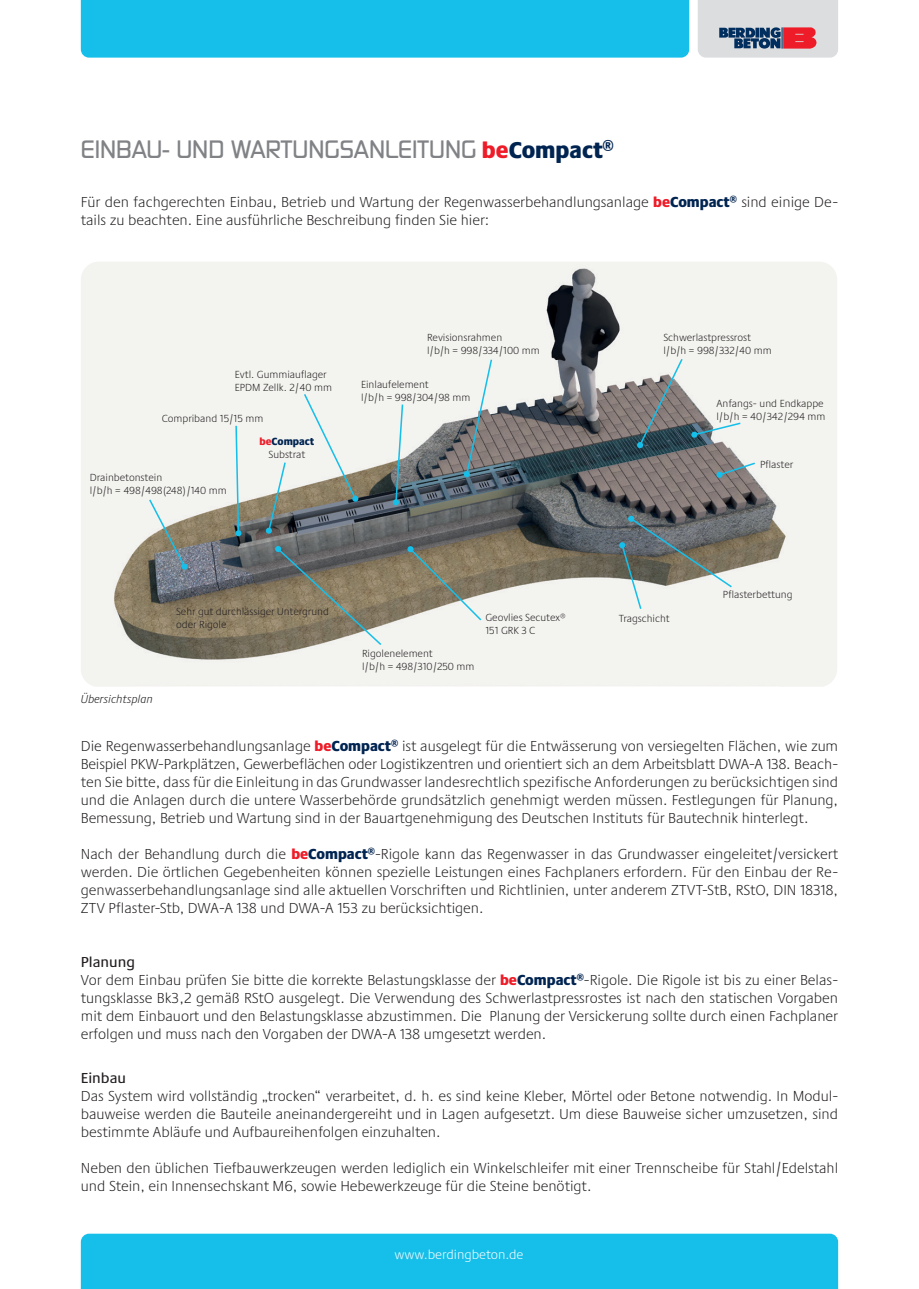
<style>
.page{position:relative;width:919px;height:1289px;background:#fff}
.page>*{position:absolute;margin:0;border:0;box-sizing:border-box;transform-origin:0 0}
.t1{font:500 22.5px "Sol Pro";color:#808285}
.t2{font:300 15px/18px "Praxis Next";color:#231f20}
.t3{font:500 15px "Praxis Next";color:#231f20}
.t4{font:300 13.5px "Praxis Next";color:#fff}
.t5{font:italic 300 12px "Praxis Next";color:#231f20}
.t6{font:900 condensed 10.8px "Praxis Next";color:#002451}
.t7{font:300 10.65px/12.8px "Praxis Next";color:#231f20}
.t8{font:300 6.15px "Praxis Next";color:#231f20}
.s1{font-family:"Praxis Next";font-weight:900;font-stretch:condensed;font-size:23.7px;color:#ee1c28}
.s2{font-family:"Praxis Next";font-weight:900;font-stretch:condensed;font-size:23.7px;color:#002451}
.s3{font-weight:900;font-stretch:condensed;color:#ee1c28}
.s4{font-weight:900;font-stretch:condensed;color:#002451}
.s5{color:#ee1c28}
.s6{font-weight:500}
</style>
<div class="page">
<div style="left:81px;top:0;width:608px;height:58px;background:#15bfe9"></div>
<div style="left:81px;top:1233px;width:757px;height:55px;background:#15bfe9"></div>
<svg style="left:698px;top:0;width:140px;height:58px;background:#c5bac2"></svg>
<img style="left:81px;top:262px;width:756px;height:424px">
<svg style="left:148px;top:498px;width:39px;height:70px"></svg>
<div style="left:181px;top:563px;width:7px;height:6px;background:#15bfe9;border-radius:50%"></div>
<svg style="left:234px;top:424px;width:7px;height:112px"></svg>
<svg style="left:266px;top:461px;width:21px;height:72px"></svg>
<svg style="left:275px;top:546px;width:108px;height:100px;background:#837e6e"></svg>
<svg style="left:302px;top:392px;width:55px;height:108px"></svg>
<div style="left:352px;top:495px;width:6px;height:7px;background:#15bfe9;border-radius:50%"></div>
<svg style="left:393px;top:403px;width:11px;height:102px"></svg>
<svg style="left:465px;top:358px;width:28px;height:118px"></svg>
<div style="left:463px;top:471px;width:7px;height:6px;background:#15bfe9;border-radius:50%"></div>
<svg style="left:637px;top:357px;width:47px;height:91px"></svg>
<svg style="left:691px;top:421px;width:51px;height:16px"></svg>
<svg style="left:717px;top:461px;width:39px;height:15px"></svg>
<div style="left:716px;top:471px;width:6px;height:7px;background:#15bfe9;border-radius:50%"></div>
<svg style="left:619px;top:516px;width:114px;height:94px"></svg>
<svg style="left:407px;top:546px;width:76px;height:76px"></svg>
<h1 class="t1" style="left:81px;top:135px;width:534px">EINBAU- UND WARTUNGSANLEITUNG <span class="s1">be</span><span class="s2">Compact</span><sup>®</sup></h1>
<p class="t2" style="left:81px;top:192px;width:758px">Für den fachgerechten Einbau, Betrieb und Wartung der Regenwasserbehandlungsanlage <span class="s3">be</span><span class="s4">Compact</span><sup>®</sup> sind einige De&shy;tails zu beachten. Eine ausführliche Beschreibung finden Sie hier:</p>
<p class="t7" style="left:427px;top:331px;width:114px">Revisionsrahmen<br>l/b/h = 998/334/100 mm</p>
<p class="t7" style="left:663px;top:331px;width:110px">Schwerlastpressrost l/b/h = 998/332/40 mm</p>
<p class="t7" style="left:235px;top:368px;width:99px">Evtl. Gummiauflager<br>EPDM Zellk. 2/40 mm</p>
<p class="t7" style="left:361px;top:377px;width:111px">Einlaufelement<br>l/b/h = 998/304/98 mm</p>
<p class="t7" style="left:162px;top:411px;width:103px">Compriband 15/15 mm</p>
<p class="t6" style="left:259px;top:433px;width:56px"><span class="s5">be</span>Compact</p>
<p class="t7" style="left:268px;top:448px;width:38px">Substrat</p>
<p class="t7" style="left:90px;top:470px;width:139px">Drainbetonstein<br>l/b/h = 498/498(248)/140 mm</p>
<p class="t7" style="left:176px;top:604px;width:154px">Sehr gut durchlässiger Untergrund oder Rigole</p>
<p class="t5" style="left:81px;top:690px;width:74px">Übersichtsplan</p>
<p class="t7" style="left:362px;top:646px;width:114px">Rigolenelement<br>l/b/h = 498/310/250 mm</p>
<p class="t8" style="left:560px;top:611px;width:7px">®</p>
<p class="t7" style="left:485px;top:611px;width:76px">Geovlies Secutex</p>
<p class="t7" style="left:618px;top:611px;width:52px">Tragschicht</p>
<p class="t7" style="left:485px;top:624px;width:51px">151 GRK 3 C</p>
<p class="t7" style="left:716px;top:397px;width:110px">Anfangs- und Endkappe l/b/h = 40/342/294 mm</p>
<p class="t7" style="left:760px;top:458px;width:35px">Pflaster</p>
<p class="t7" style="left:722px;top:588px;width:71px">Pflasterbettung</p>
<p class="t2" style="left:81px;top:736px;width:758px;text-align:justify">Die Regenwasserbehandlungsanlage <span class="s3">be</span><span class="s4">Compact</span><sup>®</sup> ist ausgelegt für die Entwässerung von versiegelten Flächen, wie zum Beispiel PKW-Parkplätzen, Gewerbeflächen oder Logistikzentren und orientiert sich an dem Arbeitsblatt DWA-A 138. Beach&shy;ten Sie bitte, dass für die Einleitung in das Grundwasser landesrechtlich spezifische Anforderungen zu berücksichtigen sind und die Anlagen durch die untere Wasserbehörde grundsätzlich genehmigt werden müssen. Festlegungen für Planung, Bemessung, Betrieb und Wartung sind in der Bauartgenehmigung des Deutschen Instituts für Bautechnik hinterlegt.</p>
<p class="t2" style="left:81px;top:844px;width:758px;text-align:justify">Nach der Behandlung durch die <span class="s3">be</span><span class="s4">Compact</span><sup>®</sup>-Rigole kann das Regenwasser in das Grundwasser eingeleitet/versickert werden. Die örtlichen Gegebenheiten können spezielle Leistungen eines Fachplaners erfordern. Für den Einbau der Re&shy;genwasserbehandlungsanlage sind alle aktuellen Vorschriften und Richtlinien, unter anderem ZTVT-StB, RStO, DIN 18318, ZTV Pflaster-Stb, DWA-A 138 und DWA-A 153 zu berücksichtigen.</p>
<p class="t2" style="left:81px;top:952px;width:758px"><span class="s6">Planung<br></span>Vor dem Einbau prüfen Sie bitte die korrekte Belastungsklasse der <span class="s3">be</span><span class="s4">Compact</span><sup>®</sup>-Rigole. Die Rigole ist bis zu einer Belas&shy;tungsklasse Bk3,2 gemäß RStO ausgelegt. Die Verwendung des Schwerlastpressrostes ist nach den statischen Vorgaben mit dem Einbauort und den Belastungsklasse abzustimmen. Die Planung der Versickerung sollte durch einen Fachplaner erfolgen und muss nach den Vorgaben der DWA-A 138 umgesetzt werden.</p>
<p class="t3" style="left:81px;top:1066px;width:47px">Einbau</p>
<p class="t2" style="left:81px;top:1086px;width:758px;text-align:justify">Das System wird vollständig „trocken“ verarbeitet, d. h. es sind keine Kleber, Mörtel oder Betone notwendig. In Modul&shy;bauweise werden die Bauteile aneinandergereiht und in Lagen aufgesetzt. Um diese Bauweise sicher umzusetzen, sind bestimmte Abläufe und Aufbaureihenfolgen einzuhalten.</p>
<p class="t2" style="left:81px;top:1158px;width:758px">Neben den üblichen Tiefbauwerkzeugen werden lediglich ein Winkelschleifer mit einer Trennscheibe für Stahl/Edelstahl und Stein, ein Innensechskant M6, sowie Hebewerkzeuge für die Steine benötigt.</p>
<p class="t4" style="left:394px;top:1244px;width:130px">www.berdingbeton.de</p>
</div>
